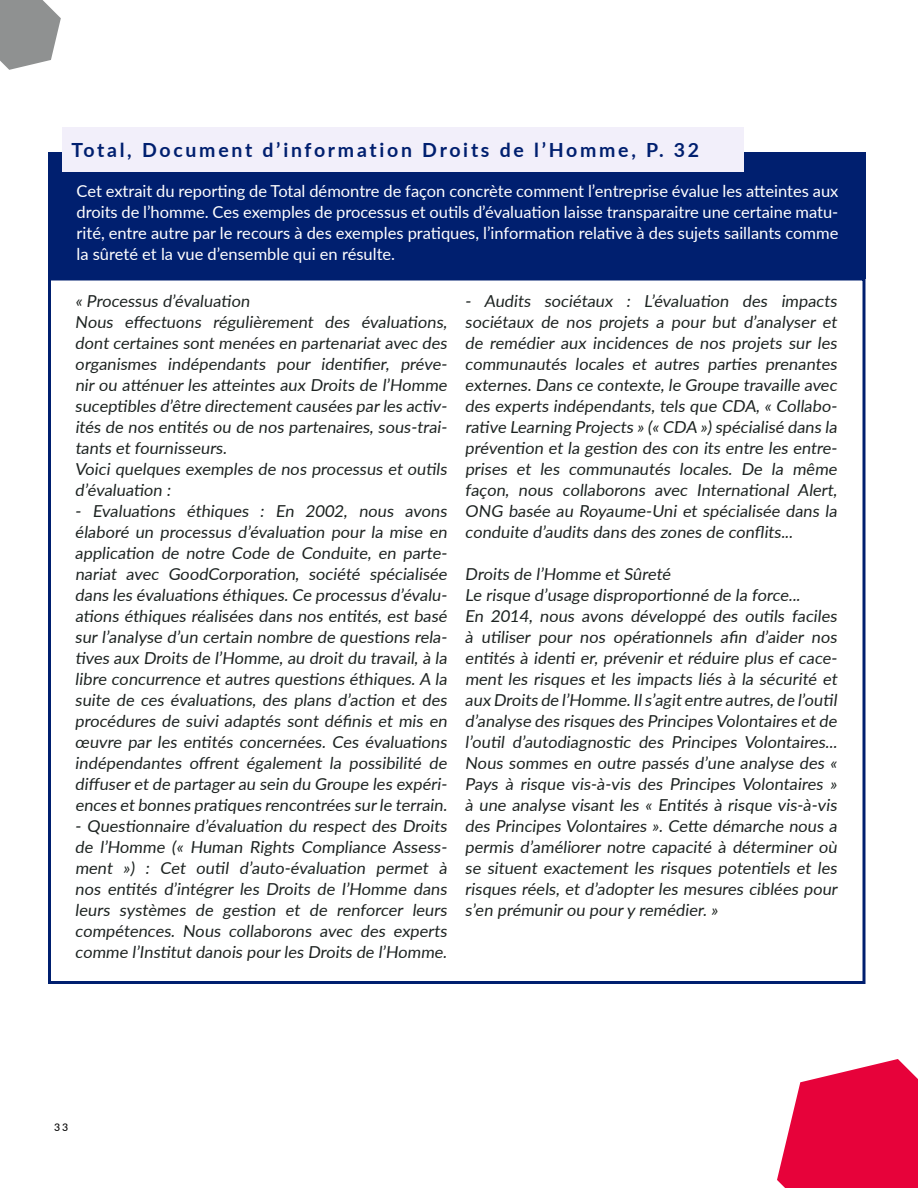
<style>
.page{position:relative;width:918px;height:1188px;background:#fff}
.page>*{position:absolute;margin:0;border:0;box-sizing:border-box;transform-origin:0 0}
.t1{font:700 19.5px "Lato";letter-spacing:.14em;color:#001f6f}
.t2{font:16.5px/21px "Lato";color:#1d2321;text-align:justify}
.t3{font:16.5px/21px "Lato";color:#fff;text-align:justify}
.t4{font:500 10.5px "Lato";color:#000}
</style>
<div class="page">
<div style="left:48px;top:153px;width:818px;height:126px;background:#001f6f"></div>
<div style="left:48px;top:278px;width:818px;height:706px;background:#fff;border:3px solid #001f6f"></div>
<div style="left:62px;top:127px;width:682px;height:45px;background:#f2effa"></div>
<svg style="left:777px;top:1059px;width:141px;height:129px"></svg>
<svg style="left:0;top:0;width:61px;height:70px"></svg>
<p class="t1" style="left:71px;top:135px;width:629px">Total, Document d’information Droits de l’Homme, P. 32</p>
<p class="t3" style="left:76px;top:180px;width:763px">Cet extrait du reporting de Total démontre de façon concrète comment l’entreprise évalue les atteintes aux droits de l’homme. Ces exemples de processus et outils d’évaluation laisse transparaitre une certaine matu&shy;rité, entre autre par le recours à des exemples pratiques, l’information relative à des sujets saillants comme la sûreté et la vue d’ensemble qui en résulte.</p>
<p class="t2" style="left:75px;top:290px;width:376px;text-align:left">« Processus d’évaluation<br>Nous effectuons régulièrement des évaluations, dont certaines sont menées en partenariat avec des organismes indépendants pour identifier, préve&shy;nir ou atténuer les atteintes aux Droits de l’Homme suceptibles d’être directement causées parles activ&shy;ités de nos entités ou de nos partenaires, sous-trai&shy;tants et fournisseurs.<br>Voici quelques exemples de nos processus et outils d’évaluation :</p>
<p class="t2" style="left:75px;top:500px;width:376px">- Evaluations éthiques : En 2002, nous avons élaboré un processus d’évaluation pour la mise en application de notre Code de Conduite, en parte&shy;nariat avec GoodCorporation, société spécialisée dans les évaluations éthiques. Ce processus d’évalu&shy;ations éthiques réalisées dans nos entités, est basé sur l’analyse d’un certain nombre de questions rela&shy;tives aux Droits de l’Homme, au droit du travail, à la libre concurrence et autres questions éthiques. A la suite de ces évaluations, des plans d’action et des procédures de suivi adaptés sont définis et mis en œuvre par les entités concernées. Ces évaluations indépendantes offrent également la possibilité de diffuseret de partagerau sein du Groupe les expéri&shy;ences et bonnes pratiques rencontrées surle terrain.</p>
<p class="t2" style="left:75px;top:815px;width:376px">- Questionnaire d’évaluation du respect des Droits de l’Homme (« Human Rights Compliance Assess&shy;ment ») : Cet outil d’auto-évaluation permet à nos entités d’intégrer les Droits de l’Homme dans leurs systèmes de gestion et de renforcer leurs compétences. Nous collaborons avec des experts comme l’Institut danois pourles Droits de l’Homme.</p>
<p class="t2" style="left:465px;top:290px;width:376px">- Audits sociétaux : L’évaluation des impacts sociétaux de nos projets a pour but d’analyser et de remédier aux incidences de nos projets sur les communautés locales et autres parties prenantes externes. Dans ce contexte, le Groupe travaille avec des experts indépendants, tels que CDA, « Collabo&shy;rative Learning Projects » (« CDA »)spécialisé dans la prévention et la gestion des con its entre les entre&shy;prises et les communautés locales. De la même façon, nous collaborons avec International Alert, ONG basée au Royaume-Uni et spécialisée dans la conduite d’audits dans des zones de conflits...</p>
<p class="t2" style="left:465px;top:563px;width:377px;text-align:left">Droits de l’Homme et Sûreté<br>Le risque d’usage disproportionné de la force...<br>En 2014, nous avons développé des outils faciles à utiliser pour nos opérationnels afin d’aider nos entités à identi er, prévenir et réduire plus ef cace&shy;ment les risques et les impacts liés à la sécurité et aux Droits de l’Homme.Ils’agit entre autres,de l’outil d’analyse des risques des Principes Volontaires et de l’outil d’autodiagnostic des Principes Volontaires...<br>Nous sommes en outre passés d’une analyse des « Pays à risque vis-à-vis des Principes Volontaires » à une analyse visant les « Entités à risque vis-à-vis des Principes Volontaires ». Cette démarche nous a permis d’améliorer notre capacité à déterminer où se situent exactement les risques potentiels et les risques réels, et d’adopter les mesures ciblées pour s’en prémunir ou poury remédier. »</p>
<p class="t4" style="left:54px;top:1119px;width:16px">33</p>
</div>
